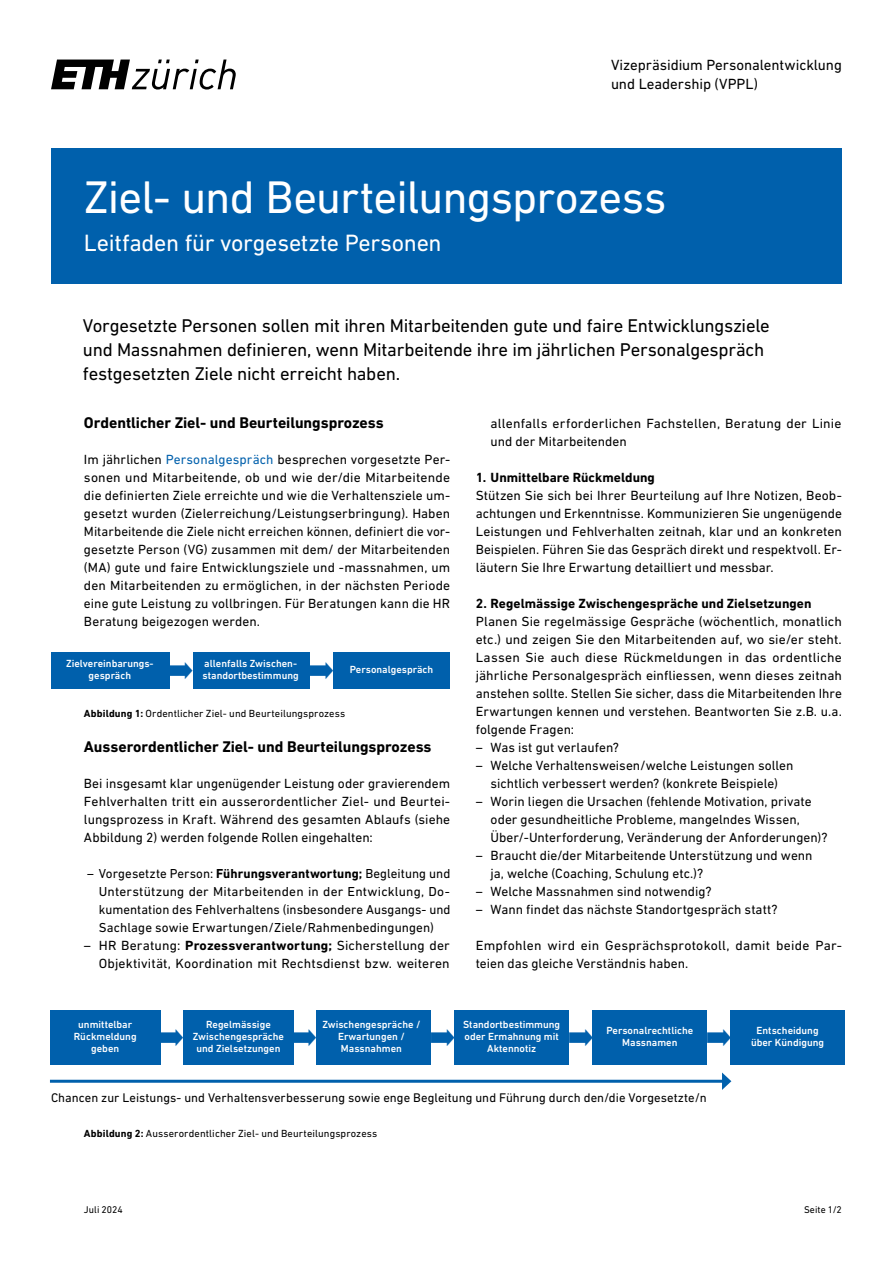
<style>
.page{position:relative;width:893px;height:1263px;background:#fff}
.page>*{position:absolute;margin:0;border:0;box-sizing:border-box;transform-origin:0 0}
.t1{font:46.5px "DIN Next W1 G";letter-spacing:-.02em;color:#fff}
.t2{font:24px "DIN Next W1 G";letter-spacing:-.015em;color:#fff}
.t3{font:18.75px/24px "DIN Next W1 G";letter-spacing:-.015em;color:#000}
.t4{font:700 15.75px "DIN Next W1 G";letter-spacing:-.005em;color:#000}
.t5{font:15px/19.5px "DIN Next W1 G";letter-spacing:-.005em;color:#000}
.t6{font:13.5px/18px "DIN Next W1 G";letter-spacing:.005em;color:#000;text-align:justify}
.t7{font:700 13.5px "DIN Next W1 G";letter-spacing:.005em;color:#000}
.t8{font:13.2px/18px "DIN Next W1 G";letter-spacing:.005em;color:#000;text-align:justify}
.t9{font:12.75px "DIN Next W1 G";letter-spacing:.005em;color:#000}
.t10{font:500 10.5px/12px "DIN Next W1 G";color:#fff;text-align:center}
.t11{font:10.5px "DIN Next W1 G";letter-spacing:.01em;color:#000}
.t12{font:9.9px "DIN Next W1 G";letter-spacing:.005em;color:#000}
.s1{color:#0060ac}
.s2{font-weight:700}
</style>
<div class="page">
<svg style="left:51px;top:60px;width:185px;height:30px"></svg>
<div style="left:51px;top:149px;width:791px;height:135px;background:#0060ac"></div>
<div style="left:50px;top:1010px;width:111px;height:54px;background:#0060ac"></div>
<div style="left:183px;top:1010px;width:111px;height:54px;background:#0060ac"></div>
<div style="left:316px;top:1010px;width:115px;height:54px;background:#0060ac"></div>
<div style="left:454px;top:1010px;width:115px;height:54px;background:#0060ac"></div>
<div style="left:592px;top:1010px;width:115px;height:54px;background:#0060ac"></div>
<div style="left:730px;top:1010px;width:115px;height:54px;background:#0060ac"></div>
<div style="left:51px;top:652px;width:118px;height:36px;background:#0060ac"></div>
<div style="left:193px;top:652px;width:117px;height:36px;background:#0060ac"></div>
<div style="left:333px;top:652px;width:117px;height:36px;background:#0060ac"></div>
<hr style="left:50px;top:1080px;width:675px;height:3px;background:#0060ac">
<svg style="left:722px;top:1072px;width:9px;height:18px"></svg>
<svg style="left:169px;top:662px;width:1px;height:17px"></svg>
<p class="t5" style="left:611px;top:55px;width:232px">Vizepräsidium Personalentwicklung und Leadership (VPPL)</p>
<h1 class="t1" style="left:84px;top:171px;width:584px">Ziel- und Beurteilungsprozess</h1>
<h2 class="t2" style="left:84px;top:229px;width:359px">Leitfaden für vorgesetzte Personen</h2>
<h3 class="t3" style="left:83px;top:313px;width:688px">Vorgesetzte Personen sollen mit ihren Mitarbeitenden gute und faire Entwicklungsziele und Massnahmen definieren, wenn Mitarbeitende ihre im jährlichen Personalgespräch festgesetzten Ziele nicht erreicht haben.</h3>
<p class="t4" style="left:84px;top:413px;width:301px">Ordentlicher Ziel- und Beurteilungsprozess</p>
<p class="t6" style="left:84px;top:450px;width:368px">Im jährlichen <span class="s1">Personalgespräch</span> besprechen vorgesetzte Per&shy;sonen und Mitarbeitende, ob und wie der/die Mitarbeitende die definierten Ziele erreichte und wie die Verhaltensziele um&shy;gesetzt wurden (Zielerreichung/Leistungserbringung). Haben Mitarbeitende die Ziele nicht erreichen können, definiert die vor&shy;gesetzte Person (VG) zusammen mit dem/ der Mitarbeitenden (MA) gute und faire Entwicklungsziele und -massnahmen, um den Mitarbeitenden zu ermöglichen, in der nächsten Periode eine gute Leistung zu vollbringen. Für Beratungen kann die HR Beratung beigezogen werden.</p>
<p class="t6" style="left:491px;top:414px;width:352px">allenfalls erforderlichen Fachstellen, Beratung der Linie und der Mitarbeitenden</p>
<p class="t7" style="left:476px;top:470px;width:181px">1. Unmittelbare Rückmeldung</p>
<p class="t6" style="left:476px;top:486px;width:368px">Stützen Sie sich bei Ihrer Beurteilung auf Ihre Notizen, Beob&shy;achtungen und Erkenntnisse. Kommunizieren Sie ungenügende Leistungen und Fehlverhalten zeitnah, klar und an konkreten Beispielen. Führen Sie das Gespräch direkt und respektvoll. Er&shy;läutern Sie Ihre Erwartung detailliert und messbar.</p>
<p class="t7" style="left:476px;top:596px;width:337px">2. Regelmässige Zwischengespräche und Zielsetzungen</p>
<p class="t6" style="left:476px;top:612px;width:368px">Planen Sie regelmässige Gespräche (wöchentlich, monatlich etc.) und zeigen Sie den Mitarbeitenden auf, wo sie/er steht.<br>Lassen Sie auch diese Rückmeldungen in das ordentliche jährliche Personalgespräch einfliessen, wenn dieses zeitnah anstehen sollte. Stellen Sie sicher, dass die Mitarbeitenden Ihre Erwartungen kennen und verstehen. Beantworten Sie z.B. u.a. folgende Fragen:</p>
<p class="t6" style="left:476px;top:738px;width:145px">– Was ist gut verlaufen?</p>
<p class="t6" style="left:476px;top:756px;width:319px;text-align:center">– Welche Verhaltensweisen/welche Leistungen sollen sichtlich verbessert werden? (konkrete Beispiele)</p>
<p class="t6" style="left:491px;top:792px;width:339px;text-align:left;text-indent:-15px">– Worin liegen die Ursachen (fehlende Motivation, private oder gesundheitliche Probleme, mangelndes Wissen,<br>Über/-Unterforderung, Veränderung der Anforderungen)?</p>
<p class="t6" style="left:491px;top:846px;width:323px;text-indent:-15px">– Braucht die/der Mitarbeitende Unterstützung und wenn ja, welche (Coaching, Schulung etc.)?</p>
<p class="t6" style="left:476px;top:882px;width:237px">– Welche Massnahmen sind notwendig?</p>
<p class="t6" style="left:476px;top:900px;width:303px">– Wann findet das nächste Standortgespräch statt?</p>
<p class="t6" style="left:476px;top:936px;width:368px">Empfohlen wird ein Gesprächsprotokoll, damit beide Par&shy;teien das gleiche Verständnis haben.</p>
<p class="t10" style="left:66px;top:658px;width:89px">Zielvereinbarungs&shy;gespräch</p>
<p class="t10" style="left:203px;top:658px;width:98px;text-align:left">allenfalls Zwischen&shy;standortbestimmung</p>
<p class="t10" style="left:350px;top:664px;width:85px">Personalgespräch</p>
<p class="t11" style="left:84px;top:707px;width:263px"><span class="s2">Abbildung 1:</span> Ordentlicher Ziel- und Beurteilungsprozess</p>
<p class="t4" style="left:84px;top:737px;width:349px">Ausserordentlicher Ziel- und Beurteilungsprozess</p>
<p class="t6" style="left:84px;top:774px;width:368px">Bei insgesamt klar ungenügender Leistung oder gravierendem Fehlverhalten tritt ein ausserordentlicher Ziel- und Beurtei&shy;lungsprozess in Kraft. Während des gesamten Ablaufs (siehe Abbildung 2) werden folgende Rollen eingehalten:</p>
<p class="t8" style="left:99px;top:864px;width:353px;text-indent:-12px">– Vorgesetzte Person: <span class="s2">Führungsverantwortung;</span> Begleitung und Unterstützung der Mitarbeitenden in der Entwicklung, Do&shy;kumentation des Fehlverhaltens (insbesondere Ausgangs- und Sachlage sowie Erwartungen/Ziele/Rahmenbedingungen)</p>
<p class="t6" style="left:84px;top:936px;width:367px;text-align:right">– HR Beratung: <span class="s2">Prozessverantwortung;</span> Sicherstellung der<br>Objektivität, Koordination mit Rechtsdienst bzw. weiteren</p>
<p class="t10" style="left:74px;top:1018px;width:64px">unmittelbar<br>Rückmeldung geben</p>
<p class="t10" style="left:193px;top:1018px;width:93px">Regelmässige<br>Zwischengespräche und Zielsetzungen</p>
<p class="t10" style="left:322px;top:1018px;width:100px">Zwischengespräche /<br>Erwartungen /<br>Massnahmen</p>
<p class="t10" style="left:463px;top:1018px;width:99px">Standortbestimmung oder Ermahnung mit<br>Aktennotiz</p>
<p class="t10" style="left:606px;top:1024px;width:88px">Personalrechtliche<br>Massnamen</p>
<p class="t10" style="left:757px;top:1024px;width:64px">Entscheidung</p>
<p class="t10" style="left:751px;top:1036px;width:75px">über Kündigung</p>
<p class="t9" style="left:51px;top:1090px;width:657px">Chancen zur Leistungs- und Verhaltensverbesserung sowie enge Begleitung und Führung durch den/die Vorgesetzte/n</p>
<p class="t11" style="left:84px;top:1127px;width:295px"><span class="s2">Abbildung 2:</span> Ausserordentlicher Ziel- und Beurteilungsprozess</p>
<p class="t12" style="left:84px;top:1204px;width:40px">Juli 2024</p>
<p class="t12" style="left:804px;top:1204px;width:39px">Seite 1/2</p>
</div>
